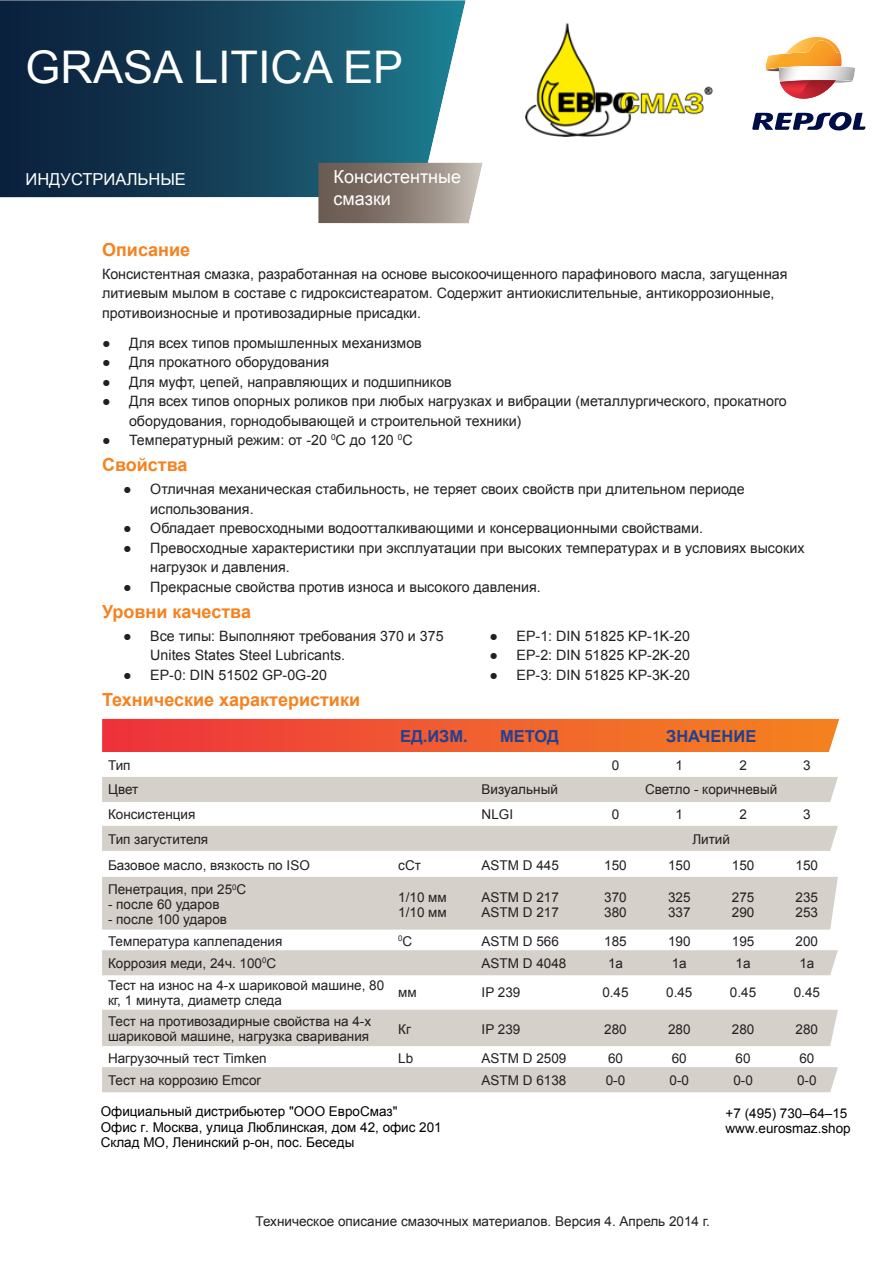
<style>
.page{position:relative;width:893px;height:1263px;background:#fff}
.page>*{position:absolute;margin:0;border:0;box-sizing:border-box;transform-origin:0 0}
.t1{font:45px "Arial";color:#fff}
.t2{font:700 18px "Arial";color:#f5821f}
.t3{font:18px/21.6px "Arial";color:#fff}
.t4{font:700 16.5px "Arial";color:#24408e}
.t5{font:16.5px "Arial";color:#fff}
.t6{font:14.25px/19.5px "Arial";color:#221f1f}
.t7{font:13.5px/15px "Arial";color:#221f1f}
.t8{font:13.5px/15.5px "Arial";color:#000}
.t9{font:7.8px "Arial";color:#221f1f}
.s1{font-size:13.5px}
</style>
<div class="page">
<img style="left:0;top:0;width:466px;height:197px">
<img style="left:318px;top:163px;width:165px;height:60px">
<img style="left:766px;top:70px;width:13px;height:1px">
<img style="left:765px;top:52px;width:77px;height:18px">
<img style="left:779px;top:66px;width:76px;height:16px">
<img style="left:786px;top:37px;width:54px;height:17px">
<svg style="left:780px;top:80px;width:54px;height:19px"></svg>
<img style="left:833px;top:80px;width:19px;height:3px">
<svg style="left:752px;top:112px;width:113px;height:19px"></svg>
<img style="left:102px;top:719px;width:737px;height:33px">
<div style="left:102px;top:777px;width:736px;height:25px;background:#d5d0ca"></div>
<div style="left:102px;top:826px;width:736px;height:25px;background:#d5d0ca"></div>
<div style="left:102px;top:877px;width:736px;height:52px;background:#d5d0ca"></div>
<div style="left:102px;top:950px;width:736px;height:25px;background:#d5d0ca"></div>
<div style="left:102px;top:1010px;width:736px;height:36px;background:#d5d0ca"></div>
<div style="left:102px;top:1067px;width:736px;height:25px;background:#d5d0ca"></div>
<img style="left:525px;top:24px;width:188px;height:112px">
<h1 class="t1" style="left:26px;top:41px;width:379px">GRASA LITICA EP</h1>
<p class="t5" style="left:26px;top:169px;width:162px">ИНДУСТРИАЛЬНЫЕ</p>
<p class="t3" style="left:334px;top:166px;width:129px">Консистентные смазки</p>
<p class="t2" style="left:102px;top:237px;width:90px">Описание</p>
<p class="t6" style="left:102px;top:264px;width:687px">Консистентная смазка, разработанная на основе высокоочищенного парафинового масла, загущенная литиевым мылом в составе с гидроксистеаратом. Содержит антиокислительные, антикоррозионные, противоизносные и противозадирные присадки.</p>
<p class="t6" style="left:102px;top:333px;width:321px">● Для всех типов промышленных механизмов</p>
<p class="t6" style="left:102px;top:352px;width:229px">● Для прокатного оборудования</p>
<p class="t6" style="left:102px;top:372px;width:351px">● Для муфт, цепей, направляющих и подшипников</p>
<p class="t6" style="left:129px;top:391px;width:659px;text-indent:-27px">● Для всех типов опорных роликов при любых нагрузках и вибрации (металлургического, прокатного оборудования, горнодобывающей и строительной техники)</p>
<p class="t6" style="left:102px;top:430px;width:312px">● Температурный режим: от -20 <sup>0</sup>C до 120 <sup>0</sup>C</p>
<p class="t2" style="left:102px;top:453px;width:87px">Свойства</p>
<p class="t6" style="left:150px;top:479px;width:596px;text-indent:-27px">● Отличная механическая стабильность, не теряет своих свойств при длительном периоде использования.</p>
<p class="t6" style="left:123px;top:518px;width:581px">● Обладает превосходными водоотталкивающими и консервационными свойствами.</p>
<p class="t6" style="left:150px;top:538px;width:656px;text-indent:-27px">● Превосходные характеристики при эксплуатации при высоких температурах и в условиях высоких нагрузок и давления.</p>
<p class="t6" style="left:123px;top:577px;width:419px">● Прекрасные свойства против износа и высокого давления.</p>
<p class="t2" style="left:102px;top:599px;width:150px">Уровни качества</p>
<p class="t6" style="left:150px;top:626px;width:295px;text-indent:-27px">● Все типы: Выполняют требования 370 и 375<br>Unites States Steel Lubricants.</p>
<p class="t6" style="left:123px;top:665px;width:205px">● EP-0: DIN 51502 GP-0G-20</p>
<p class="t2" style="left:102px;top:688px;width:260px">Технические характеристики</p>
<p class="t6" style="left:490px;top:626px;width:202px">● EP-1: DIN 51825 KP-1K-20</p>
<p class="t6" style="left:490px;top:645px;width:202px">● EP-2: DIN 51825 KP-2K-20</p>
<p class="t6" style="left:490px;top:665px;width:202px">● EP-3: DIN 51825 KP-3K-20</p>
<p class="t4" style="left:400px;top:725px;width:69px">ЕД.ИЗМ.</p>
<p class="t4" style="left:500px;top:725px;width:60px">МЕТОД</p>
<p class="t4" style="left:666px;top:725px;width:92px">ЗНАЧЕНИЕ</p>
<p class="t7" style="left:108px;top:757px;width:24px">Тип</p>
<p class="t7" style="left:612px;top:757px;width:9px">0</p>
<p class="t7" style="left:675px;top:757px;width:9px">1</p>
<p class="t7" style="left:739px;top:757px;width:9px">2</p>
<p class="t7" style="left:803px;top:757px;width:9px">3</p>
<p class="t7" style="left:108px;top:782px;width:32px">Цвет</p>
<p class="t7" style="left:482px;top:782px;width:78px">Визуальный</p>
<p class="t7" style="left:645px;top:782px;width:134px">Светло - коричневый</p>
<p class="t7" style="left:108px;top:807px;width:89px">Консистенция</p>
<p class="t7" style="left:482px;top:807px;width:33px">NLGI</p>
<p class="t7" style="left:612px;top:807px;width:9px">0</p>
<p class="t7" style="left:675px;top:807px;width:9px">1</p>
<p class="t7" style="left:739px;top:807px;width:9px">2</p>
<p class="t7" style="left:803px;top:807px;width:9px">3</p>
<p class="t7" style="left:108px;top:832px;width:102px">Тип загустителя</p>
<p class="t7" style="left:692px;top:832px;width:39px">Литий</p>
<p class="t7" style="left:108px;top:858px;width:203px">Базовое масло, вязкость по ISO</p>
<p class="t7" style="left:398px;top:858px;width:24px">сСт</p>
<p class="t7" style="left:482px;top:858px;width:79px">ASTM D 445</p>
<p class="t7" style="left:604px;top:858px;width:24px">150</p>
<p class="t7" style="left:668px;top:858px;width:24px">150</p>
<p class="t7" style="left:732px;top:858px;width:24px">150</p>
<p class="t7" style="left:796px;top:858px;width:24px">150</p>
<p class="t7" style="left:108px;top:882px;width:140px">Пенетрация, при 25<sup>0</sup>С</p>
<p class="t7" style="left:108px;top:897px;width:113px">- после 60 ударов</p>
<p class="t7" style="left:108px;top:912px;width:121px">- после 100 ударов</p>
<p class="t7" style="left:398px;top:889px;width:50px">1/10 мм<br>1/10 мм</p>
<p class="t7" style="left:482px;top:889px;width:79px">ASTM D 217<br>ASTM D 217</p>
<p class="t7" style="left:604px;top:889px;width:24px">370<br>380</p>
<p class="t7" style="left:668px;top:889px;width:24px">325<br>337</p>
<p class="t7" style="left:732px;top:889px;width:24px">275<br>290</p>
<p class="t7" style="left:796px;top:889px;width:24px">235<br>253</p>
<p class="t7" style="left:108px;top:934px;width:176px">Температура каплепадения</p>
<p class="t9" style="left:398px;top:933px;width:16px">0<span class="s1">С</span></p>
<p class="t7" style="left:482px;top:934px;width:79px">ASTM D 566</p>
<p class="t7" style="left:604px;top:934px;width:24px">185</p>
<p class="t7" style="left:668px;top:934px;width:24px">190</p>
<p class="t7" style="left:732px;top:934px;width:24px">195</p>
<p class="t7" style="left:796px;top:934px;width:24px">200</p>
<p class="t7" style="left:108px;top:955px;width:170px">Коррозия меди, 24ч. 100<sup>0</sup>С</p>
<p class="t7" style="left:482px;top:955px;width:86px">ASTM D 4048</p>
<p class="t7" style="left:608px;top:955px;width:17px">1a</p>
<p class="t7" style="left:672px;top:955px;width:17px">1a</p>
<p class="t7" style="left:736px;top:955px;width:17px">1a</p>
<p class="t7" style="left:799px;top:955px;width:17px">1a</p>
<p class="t7" style="left:108px;top:977px;width:278px">Тест на износ на 4-х шариковой машине, 80 кг, 1 минута, диаметр следа</p>
<p class="t7" style="left:398px;top:985px;width:20px">мм</p>
<p class="t7" style="left:482px;top:985px;width:40px">IP 239</p>
<p class="t7" style="left:602px;top:985px;width:28px">0.45</p>
<p class="t7" style="left:666px;top:985px;width:28px">0.45</p>
<p class="t7" style="left:730px;top:985px;width:28px">0.45</p>
<p class="t7" style="left:794px;top:985px;width:28px">0.45</p>
<p class="t7" style="left:108px;top:1014px;width:265px">Тест на противозадирные свойства на 4-х шариковой машине, нагрузка сваривания</p>
<p class="t7" style="left:398px;top:1022px;width:14px">Кг</p>
<p class="t7" style="left:482px;top:1022px;width:40px">IP 239</p>
<p class="t7" style="left:604px;top:1022px;width:24px">280</p>
<p class="t7" style="left:668px;top:1022px;width:24px">280</p>
<p class="t7" style="left:732px;top:1022px;width:24px">280</p>
<p class="t7" style="left:796px;top:1022px;width:24px">280</p>
<p class="t7" style="left:108px;top:1051px;width:160px">Нагрузочный тест Timken</p>
<p class="t7" style="left:398px;top:1051px;width:17px">Lb</p>
<p class="t7" style="left:482px;top:1051px;width:86px">ASTM D 2509</p>
<p class="t7" style="left:608px;top:1051px;width:17px">60</p>
<p class="t7" style="left:672px;top:1051px;width:17px">60</p>
<p class="t7" style="left:736px;top:1051px;width:17px">60</p>
<p class="t7" style="left:799px;top:1051px;width:17px">60</p>
<p class="t7" style="left:108px;top:1073px;width:154px">Тест на коррозию Emcor</p>
<p class="t7" style="left:482px;top:1073px;width:86px">ASTM D 6138</p>
<p class="t7" style="left:606px;top:1073px;width:21px">0-0</p>
<p class="t7" style="left:669px;top:1073px;width:21px">0-0</p>
<p class="t7" style="left:733px;top:1073px;width:21px">0-0</p>
<p class="t7" style="left:797px;top:1073px;width:21px">0-0</p>
<p class="t8" style="left:101px;top:1104px;width:342px">Официальный дистрибьютер "ООО ЕвроСмаз"<br>Офис г. Москва, улица Люблинская, дом 42, офис 201<br>Склад МО, Ленинский р-он, пос. Беседы</p>
<p class="t8" style="left:725px;top:1106px;width:127px">+7 (495) 730–64–15 www.eurosmaz.shop</p>
<p class="t7" style="left:256px;top:1214px;width:456px">Техническое описание смазочных материалов. Версия 4. Апрель 2014 г.</p>
</div>
